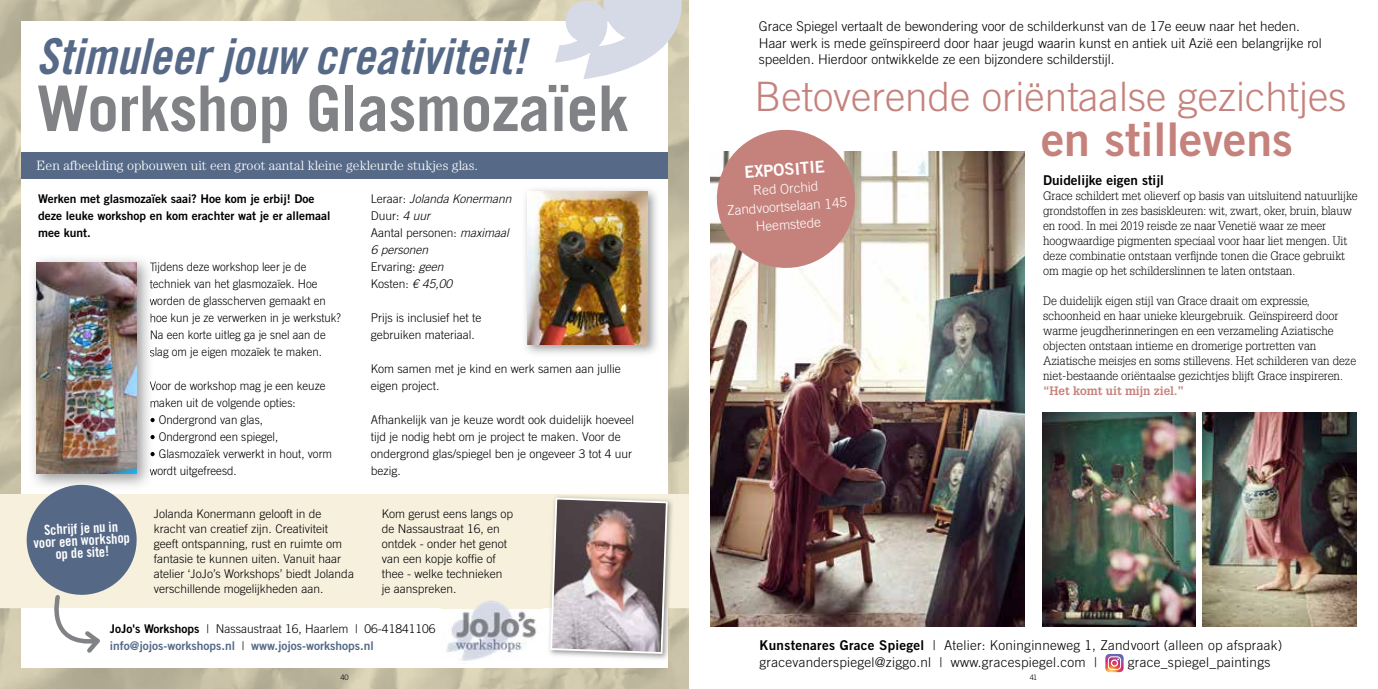
<style>
.page{position:relative;width:1378px;height:689px;background:#fff}
.page>*{position:absolute;margin:0;border:0;box-sizing:border-box;transform-origin:0 0}
.t1{font:700 63px "Trade Gothic LT Std";letter-spacing:-.01em;color:#808285}
.t2{font:49.5px "Trade Gothic LT Std Bd Cn 20 Obl";color:#566a88}
.t3{font:46.5px "Trade Gothic LT Std Bd 2";color:#c5827c}
.t4{font:300 40.5px "Trade Gothic LT Std";color:#c5827c}
.t5{font:16.5px "Trade Gothic LT Std Bd 2";color:#fff}
.t6{font:13.95px/12.3px "Trade Gothic LT Std Bd Cn 20";color:#fff;text-align:center}
.t7{font:300 13.5px/16.5px "Trade Gothic LT Std";color:#000}
.t8{font:300 13.5px/17px "Trade Gothic LT Std";letter-spacing:.02em;color:#000}
.t9{font:300 13.5px "Century Std";color:#fff}
.t10{font:300 13.5px/18px "Trade Gothic LT Std";color:#fff;text-align:center}
.t11{font:13.5px "Trade Gothic LT Std Bd 2";color:#000}
.t12{font:300 12px/15px "Glypha LT Std";color:#000}
.t13{font:300 12px/15px "Trade Gothic LT Std";color:#000}
.t14{font:300 12px/17px "Trade Gothic LT Std";color:#000;scale:.95 1}
.t15{font:300 12px/17px "Trade Gothic LT Std";color:#000;scale:.96 1}
.t16{font:12px/17px "Trade Gothic LT Std Bd 2";color:#000}
.t17{font:italic 300 12px/17px "Trade Gothic LT Std";color:#000}
.t18{font:12px "Trade Gothic LT Std Bd 2";color:#566a88}
.t19{font:700 12px "Glypha LT Std";color:#c5827c}
.t20{font:300 7.5px "Trade Gothic LT Std";color:#000}
.s1{font-style:normal}
.s2{font-family:"Trade Gothic LT Std Bd 2";font-weight:400}
.s3{font-family:"Trade Gothic LT Std";font-weight:300;color:#000}
</style>
<div class="page">
<img style="left:0;top:0;width:689px;height:689px">
<div style="left:21px;top:21px;width:647px;height:647px;background:#fff"></div>
<div style="left:21px;top:152px;width:647px;height:27px;background:#566a88"></div>
<img style="left:33px;top:259px;width:121px;height:226px">
<svg style="left:150px;top:263px;width:4px;height:10px"></svg>
<svg style="left:150px;top:280px;width:4px;height:10px"></svg>
<svg style="left:150px;top:297px;width:4px;height:10px"></svg>
<svg style="left:151px;top:313px;width:3px;height:11px"></svg>
<svg style="left:151px;top:331px;width:3px;height:10px"></svg>
<svg style="left:150px;top:348px;width:4px;height:10px"></svg>
<svg style="left:150px;top:382px;width:4px;height:10px"></svg>
<svg style="left:151px;top:399px;width:3px;height:10px"></svg>
<svg style="left:150px;top:416px;width:4px;height:10px"></svg>
<svg style="left:150px;top:433px;width:4px;height:10px"></svg>
<svg style="left:150px;top:450px;width:4px;height:10px"></svg>
<svg style="left:150px;top:467px;width:4px;height:11px"></svg>
<img style="left:37px;top:263px;width:100px;height:211px">
<img style="left:525px;top:189px;width:132px;height:165px">
<img style="left:527px;top:191px;width:121px;height:153px">
<div style="left:0;top:494px;width:689px;height:114px;background:#f6f0dd"></div>
<img style="left:441px;top:601px;width:101px;height:60px">
<img style="left:555px;top:496px;width:119px;height:165px">
<img style="left:549px;top:497px;width:120px;height:158px">
<svg style="left:26px;top:483px;width:112px;height:170px"></svg>
<svg style="left:555px;top:0;width:127px;height:79px"></svg>
<svg style="left:1105px;top:654px;width:18px;height:18px"></svg>
<img style="left:710px;top:151px;width:315px;height:475px">
<img style="left:1203px;top:412px;width:153px;height:214px">
<img style="left:1042px;top:412px;width:153px;height:214px">
<svg style="left:713px;top:129px;width:146px;height:143px"></svg>
<h2 class="t2" style="left:37px;top:26px;width:491px">Stimuleer jouw creativiteit!</h2>
<h1 class="t1" style="left:37px;top:70px;width:594px">Workshop Glasmozaïek</h1>
<p class="t9" style="left:37px;top:157px;width:443px">Een afbeelding opbouwen uit een groot aantal kleine gekleurde stukjes glas.</p>
<p class="t16" style="left:38px;top:190px;width:294px">Werken met glasmozaïek saai? Hoe kom je erbij! Doe deze leuke workshop en kom erachter wat je er allemaal mee kunt.</p>
<p class="t14" style="left:150px;top:258px;width:203px">Tijdens deze workshop leer je de techniek van het glasmozaïek. Hoe worden de glasscherven gemaakt en hoe kun je ze verwerken in je werkstuk?<br>Na een korte uitleg ga je snel aan de slag om je eigen mozaïek te maken.</p>
<p class="t15" style="left:150px;top:377px;width:185px">Voor de workshop mag je een keuze maken uit de volgende opties:</p>
<p class="t15" style="left:150px;top:411px;width:120px">• Ondergrond van glas,</p>
<p class="t15" style="left:150px;top:428px;width:136px">• Ondergrond een spiegel,</p>
<p class="t15" style="left:150px;top:445px;width:191px">• Glasmozaïek verwerkt in hout, vorm wordt uitgefreesd.</p>
<p class="t17" style="left:371px;top:191px;width:142px"><span class="s1">Leraar:</span> Jolanda Konermann<br><span class="s1">Duur:</span> 4 uur<br><span class="s1">Aantal personen:</span> maximaal<br>6 personen<br><span class="s1">Ervaring:</span> geen<br><span class="s1">Kosten:</span> € 45,00</p>
<p class="t13" style="left:371px;top:309px;width:112px;line-height:17px">Prijs is inclusief het te gebruiken materiaal.</p>
<p class="t13" style="left:371px;top:360px;width:252px;line-height:17px">Kom samen met je kind en werk samen aan jullie eigen project.</p>
<p class="t13" style="left:371px;top:411px;width:265px;line-height:17px">Afhankelijk van je keuze wordt ook duidelijk hoeveel tijd je nodig hebt om je project te maken. Voor de ondergrond glas/spiegel ben je ongeveer 3 tot 4 uur bezig.</p>
<p class="t13" style="left:154px;top:506px;width:201px">Jolanda Konermann gelooft in de kracht van creatief zijn. Creativiteit geeft ontspanning, rust en ruimte om fantasie te kunnen uiten. Vanuit haar atelier ‘JoJo’s Workshops’ biedt Jolanda verschillende mogelijkheden aan.</p>
<p class="t13" style="left:382px;top:506px;width:133px">Kom gerust eens langs op de Nassaustraat 16, en ontdek - onder het genot van een kopje koffie of thee - welke technieken je aanspreken.</p>
<p class="t13" style="left:110px;top:621px;width:327px"><span class="s2">JoJo's Workshops</span> | Nassaustraat 16, Haarlem | 06-41841106</p>
<p class="t18" style="left:110px;top:638px;width:265px">info@jojos-workshops.nl <span class="s3">|</span> www.jojos-workshops.nl</p>
<p class="t6" style="left:33px;top:524px;width:98px;rotate:-3deg">Schrijf je nu in voor een workshop op de site!</p>
<p class="t7" style="left:759px;top:18px;width:564px">Grace Spiegel vertaalt de bewondering voor de schilderkunst van de 17e eeuw naar het heden.<br>Haar werk is mede geïnspireerd door haar jeugd waarin kunst en antiek uit Azië een belangrijke rol speelden. Hierdoor ontwikkelde ze een bijzondere schilderstijl.</p>
<h3 class="t4" style="left:754px;top:73px;width:593px">Betoverende oriëntaalse gezichtjes</h3>
<h3 class="t3" style="left:1041px;top:111px;width:253px">en stillevens</h3>
<p class="t11" style="left:1043px;top:172px;width:122px">Duidelijke eigen stijl</p>
<p class="t12" style="left:1043px;top:188px;width:316px">Grace schildert met olieverf op basis van uitsluitend natuurlijke grondstoffen in zes basiskleuren: wit, zwart, oker, bruin, blauw en rood. In mei 2019 reisde ze naar Venetië waar ze meer hoogwaardige pigmenten speciaal voor haar liet mengen. Uit deze combinatie ontstaan verfijnde tonen die Grace gebruikt om magie op het schilderslinnen te laten ontstaan.</p>
<p class="t12" style="left:1043px;top:293px;width:315px">De duidelijk eigen stijl van Grace draait om expressie, schoonheid en haar unieke kleurgebruik. Geïnspireerd door warme jeugdherinneringen en een verzameling Aziatische objecten ontstaan intieme en dromerige portretten van Aziatische meisjes en soms stillevens. Het schilderen van deze niet-bestaande oriëntaalse gezichtjes blijft Grace inspireren.</p>
<p class="t19" style="left:1043px;top:383px;width:142px">“Het komt uit mijn ziel.”</p>
<h3 class="t5" style="left:743px;top:162px;width:82px;rotate:-4deg">EXPOSITIE</h3>
<p class="t10" style="left:725px;top:183px;width:122px;rotate:-4deg">Red Orchid<br>Zandvoortselaan 145<br>Heemstede</p>
<p class="t8" style="left:759px;top:636px;width:524px"><span class="s2">Kunstenares Grace Spiegel</span> | Atelier: Koninginneweg 1, Zandvoort (alleen op afspraak) gracevanderspiegel@ziggo.nl | www.gracespiegel.com |</p>
<p class="t8" style="left:1128px;top:653px;width:144px">grace_spiegel_paintings</p>
<p class="t20" style="left:340px;top:672px;width:10px">40</p>
<p class="t20" style="left:1029px;top:672px;width:9px">41</p>
</div>
